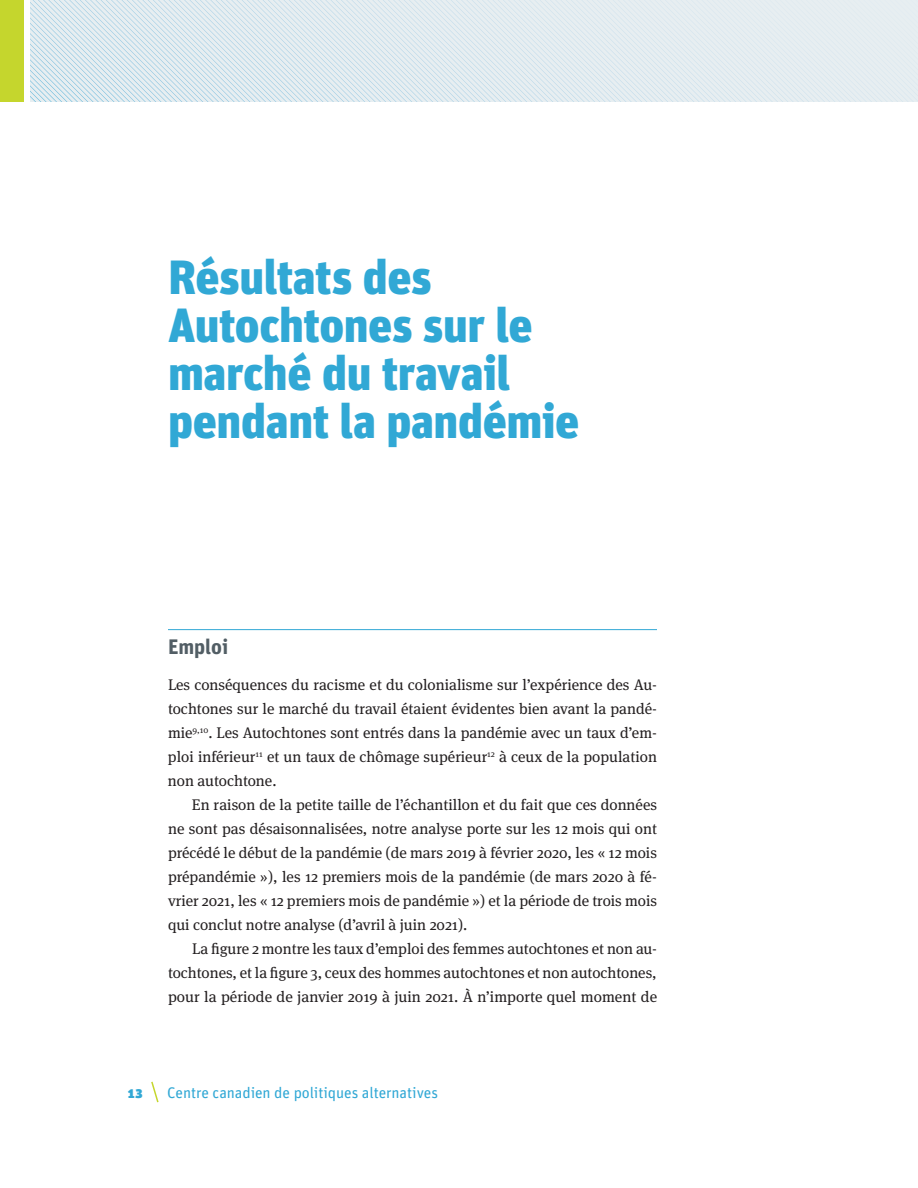
<style>
.page{position:relative;width:918px;height:1188px;background:#fff}
.page>*{position:absolute;margin:0;border:0;box-sizing:border-box;transform-origin:0 0}
.t1{font:900 48px/48px "Unit Pro";letter-spacing:-.01em;color:#31a8d5}
.t2{font:700 21px "Unit Pro";color:#525e65}
.t3{font:15.3px/24px "Meta Serif Pro";color:#231f20;text-align:justify}
.t4{font:15.3px "Unit Pro";letter-spacing:-.005em;color:#31a8d5}
.t5{font:900 15.3px "Unit Pro";color:#31a8d5}
</style>
<div class="page">
<svg style="left:151px;top:1081px;width:8px;height:22px"></svg>
<div style="left:0;top:0;width:24px;height:102px;background:#c5d62d"></div>
<svg style="left:30px;top:0;width:888px;height:102px;background:#dfeaef"></svg>
<hr style="left:168px;top:629px;width:489px;height:1px;background:#31a8d5">
<h1 class="t1" style="left:168px;top:250px;width:413px">Résultats des<br>Autochtones sur le marché du travail pendant la pandémie</h1>
<h2 class="t2" style="left:168px;top:631px;width:62px">Emploi</h2>
<p class="t3" style="left:168px;top:672px;width:491px">Les conséquences du racisme et du colonialisme sur l’expérience des Au&shy;tochtones sur le marché du travail étaient évidentes bien avant la pandé&shy;mie<sup>9,10</sup>. Les Autochtones sont entrés dans la pandémie avec un taux d’em&shy;ploi inférieur<sup>11</sup> et un taux de chômage supérieur<sup>12</sup> à ceux de la population non autochtone.</p>
<p class="t3" style="left:168px;top:792px;width:491px;text-indent:24px">En raison de la petite taille de l’échantillon et du fait que ces données ne sont pas désaisonnalisées, notre analyse porte sur les 12 mois qui ont précédé le début de la pandémie (de mars 2019 à février 2020, les « 12 mois prépandémie »), les 12 premiers mois de la pandémie (de mars 2020 à fé&shy;vrier 2021, les « 12 premiers mois de pandémie ») et la période de trois mois qui conclut notre analyse (d’avril à juin 2021).</p>
<p class="t3" style="left:168px;top:936px;width:491px;text-indent:24px">La figure 2 montre les taux d’emploi des femmes autochtones et non au&shy;tochtones, et la figure 3, ceux des hommes autochtones et non autochtones, pour la période de janvier 2019 à juin 2021. À n’importe quel moment de</p>
<p class="t5" style="left:128px;top:1081px;width:16px">13</p>
<p class="t4" style="left:167px;top:1082px;width:272px">Centre canadien de politiques alternatives</p>
</div>
